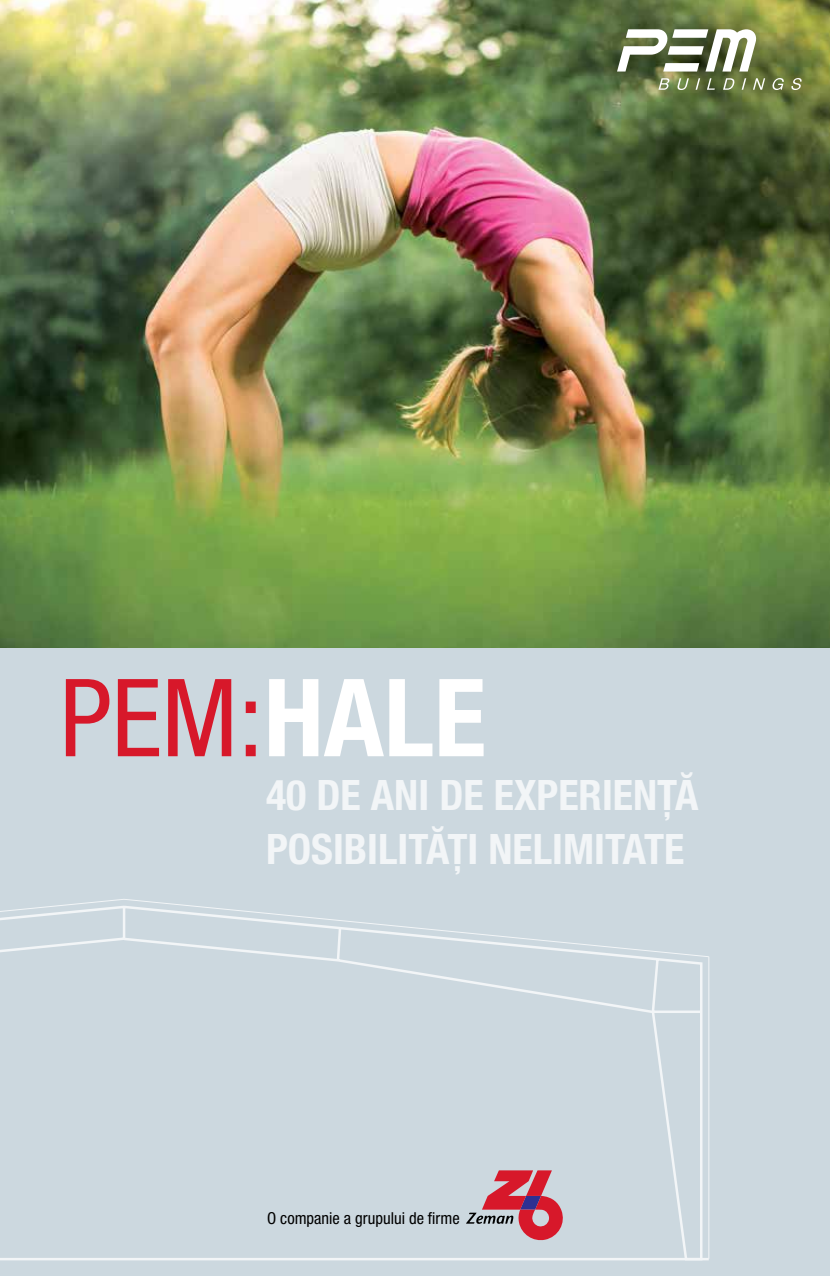
<style>
.page{position:relative;width:830px;height:1276px;background:#fff}
.page>*{position:absolute;margin:0;border:0;box-sizing:border-box;transform-origin:0 0}
.t1{font:condensed 108px "Helvetica Neue LT Pro";color:#d7182a}
.t2{font:700 condensed 42px/54px "Helvetica Neue LT Pro";color:#f2f5f7}
.t3{font:condensed 16.5px "Helvetica Neue LT Pro";color:#000}
.s1{font-weight:700;color:#fff}
</style>
<div class="page">
<img style="left:0;top:0;width:829px;height:648px">
<div style="left:0;top:648px;width:829px;height:628px;background:#ccd8df"></div>
<svg style="left:616px;top:29px;width:141px;height:43px"></svg>
<svg style="left:658px;top:78px;width:11px;height:12px"></svg>
<svg style="left:676px;top:78px;width:12px;height:12px"></svg>
<svg style="left:695px;top:78px;width:4px;height:12px"></svg>
<svg style="left:706px;top:78px;width:8px;height:12px"></svg>
<svg style="left:722px;top:78px;width:12px;height:12px"></svg>
<svg style="left:741px;top:78px;width:4px;height:12px"></svg>
<svg style="left:752px;top:78px;width:12px;height:12px"></svg>
<svg style="left:771px;top:78px;width:12px;height:12px"></svg>
<svg style="left:790px;top:78px;width:11px;height:12px"></svg>
<svg style="left:0;top:899px;width:388px;height:26px"></svg>
<svg style="left:0;top:925px;width:710px;height:336px"></svg>
<hr style="left:0;top:956px;width:1px;height:302px;background:#f2f5f7">
<hr style="left:708px;top:956px;width:1px;height:302px;background:#f2f5f7">
<svg style="left:466px;top:1170px;width:100px;height:72px"></svg>
<h1 class="t1" style="left:60px;top:655px;width:427px">PEM:<span class="s1">HALE</span></h1>
<p class="t2" style="left:266px;top:768px;width:434px">40 DE ANI DE EXPERIENȚĂ<br>POSIBILITĂȚI NELIMITATE</p>
<p class="t3" style="left:267px;top:1209px;width:194px">O companie a grupului de firme</p>
</div>
